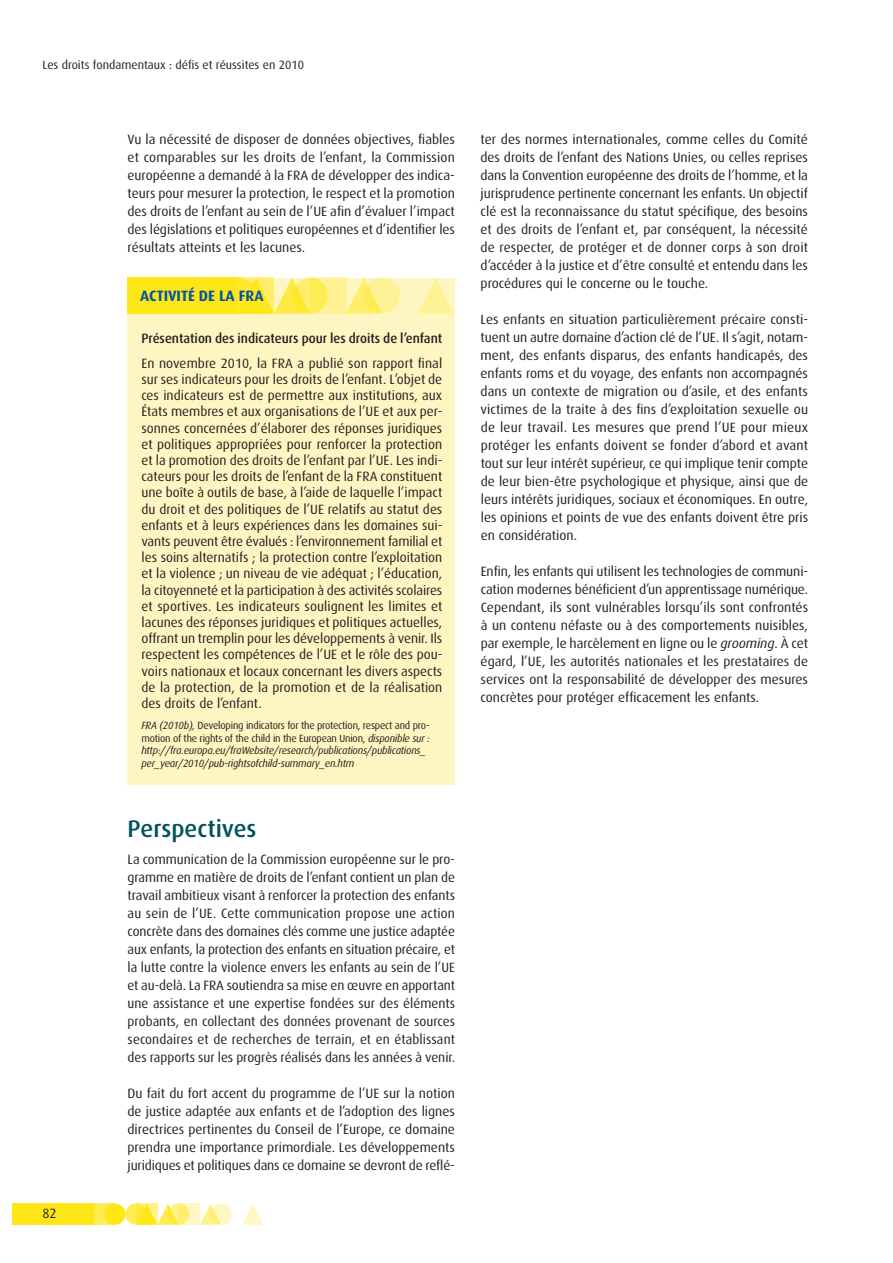
<style>
.page{position:relative;width:893px;height:1263px;background:#fff}
.page>*{position:absolute;margin:0;border:0;box-sizing:border-box;transform-origin:0 0}
.t1{font:500 24px "Dax";color:#00525d}
.t2{font:700 15px "Dax";color:#0155a5}
.t3{font:13.5px/18px "Dax";color:#231f20;text-align:justify}
.t4{font:500 13.5px "Dax";color:#231f20;scale:.96 1}
.t5{font:12px "Dax";color:#231f20}
.t6{font:italic 10.5px/12.6px "Dax";letter-spacing:-.02em;color:#231f20}
.s1{font-style:normal}
.s2{font-style:italic}
</style>
<div class="page">
<svg style="left:125px;top:1203px;width:22px;height:22px"></svg>
<div style="left:94px;top:1203px;width:21px;height:22px;background:#ffec50"></div>
<div style="left:12px;top:1203px;width:82px;height:22px;background:#ffe616"></div>
<svg style="left:200px;top:1203px;width:18px;height:22px"></svg>
<svg style="left:242px;top:1204px;width:21px;height:21px"></svg>
<div style="left:104px;top:1203px;width:21px;height:22px;background:#ffe616;border-radius:50%"></div>
<svg style="left:157px;top:1203px;width:18px;height:22px"></svg>
<svg style="left:168px;top:1203px;width:21px;height:22px"></svg>
<svg style="left:210px;top:1203px;width:22px;height:22px"></svg>
<svg style="left:136px;top:1203px;width:21px;height:22px"></svg>
<svg style="left:179px;top:1203px;width:21px;height:22px"></svg>
<div style="left:128px;top:278px;width:327px;height:506px;background:#fef6c2"></div>
<div style="left:128px;top:278px;width:110px;height:36px;background:#ffe616"></div>
<svg style="left:346px;top:278px;width:32px;height:36px"></svg>
<svg style="left:418px;top:278px;width:36px;height:36px"></svg>
<svg style="left:274px;top:278px;width:32px;height:36px"></svg>
<svg style="left:292px;top:278px;width:36px;height:36px"></svg>
<svg style="left:364px;top:278px;width:36px;height:36px"></svg>
<svg style="left:238px;top:278px;width:36px;height:36px"></svg>
<svg style="left:310px;top:278px;width:36px;height:36px"></svg>
<p class="t5" style="left:43px;top:58px;width:263px">Les droits fondamentaux : défis et réussites en 2010</p>
<p class="t3" style="left:43px;top:1205px;width:16px">82</p>
<p class="t3" style="left:127px;top:130px;width:329px">Vu la nécessité de disposer de données objectives, fiables et comparables sur les droits de l’enfant, la Commission européenne a demandé à la FRA de développer des indica&shy;teurs pour mesurer la protection, le respect et la promotion des droits de l’enfant au sein de l’UE afin d’évaluer l’impact des législations et politiques européennes et d’identifier les résultats atteints et les lacunes.</p>
<p class="t2" style="left:140px;top:288px;width:125px">ACTIVITÉ DE LA FRA</p>
<p class="t4" style="left:141px;top:331px;width:315px">Présentation des indicateurs pour les droits de l’enfant</p>
<p class="t3" style="left:141px;top:355px;width:303px;line-height:16.2px">En novembre 2010, la FRA a publié son rapport final sur ses indicateurs pour les droits de l’enfant. L’objet de ces indicateurs est de permettre aux institutions, aux États membres et aux organisations de l’UE et aux per&shy;sonnes concernées d’élaborer des réponses juridiques et politiques appropriées pour renforcer la protection et la promotion des droits de l’enfant par l’UE. Les indi&shy;cateurs pour les droits de l’enfant de la FRA constituent une boîte à outils de base, à l’aide de laquelle l’impact du droit et des politiques de l’UE relatifs au statut des enfants et à leurs expériences dans les domaines sui&shy;vants peuvent être évalués : l’environnement familial et les soins alternatifs ; la protection contre l’exploitation et la violence ; un niveau de vie adéquat ; l’éducation, la citoyenneté et la participation à des activités scolaires et sportives. Les indicateurs soulignent les limites et lacunes des réponses juridiques et politiques actuelles, offrant un tremplin pour les développements à venir. Ils respectent les compétences de l’UE et le rôle des pou&shy;voirs nationaux et locaux concernant les divers aspects de la protection, de la promotion et de la réalisation des droits de l’enfant.</p>
<p class="t6" style="left:141px;top:719px;width:290px">FRA (2010b), <span class="s1">Developing indicators for the protection, respect and pro&shy;motion of the rights of the child in the European Union,</span> disponible sur : http://fra.europa.eu/fraWebsite/research/publications/publications_ per_year/2010/pub-rightsofchild-summary_en.htm</p>
<h1 class="t1" style="left:128px;top:815px;width:131px">Perspectives</h1>
<p class="t3" style="left:128px;top:850px;width:329px">La communication de la Commission européenne sur le pro&shy;gramme en matière de droits de l’enfant contient un plan de travail ambitieux visant à renforcer la protection des enfants au sein de l’UE. Cette communication propose une action concrète dans des domaines clés comme une justice adaptée aux enfants, la protection des enfants en situation précaire, et la lutte contre la violence envers les enfants au sein de l’UE et au-delà. La FRA soutiendra sa mise en œuvre en apportant une assistance et une expertise fondées sur des éléments probants, en collectant des données provenant de sources secondaires et de recherches de terrain, et en établissant des rapports sur les progrès réalisés dans les années à venir.</p>
<p class="t3" style="left:128px;top:1084px;width:329px">Du fait du fort accent du programme de l’UE sur la notion de justice adaptée aux enfants et de l’adoption des lignes directrices pertinentes du Conseil de l’Europe, ce domaine prendra une importance primordiale. Les développements juridiques et politiques dans ce domaine se devront de reflé-</p>
<p class="t3" style="left:480px;top:130px;width:329px">ter des normes internationales, comme celles du Comité des droits de l’enfant des Nations Unies, ou celles reprises dans la Convention européenne des droits de l’homme, et la jurisprudence pertinente concernant les enfants. Un objectif clé est la reconnaissance du statut spécifique, des besoins et des droits de l’enfant et, par conséquent, la nécessité de respecter, de protéger et de donner corps à son droit d’accéder à la justice et d’être consulté et entendu dans les procédures qui le concerne ou le touche.</p>
<p class="t3" style="left:481px;top:310px;width:329px">Les enfants en situation particulièrement précaire consti&shy;tuent un autre domaine d’action clé de l’UE. Il s’agit, notam&shy;ment, des enfants disparus, des enfants handicapés, des enfants roms et du voyage, des enfants non accompagnés dans un contexte de migration ou d’asile, et des enfants victimes de la traite à des fins d’exploitation sexuelle ou de leur travail. Les mesures que prend l’UE pour mieux protéger les enfants doivent se fonder d’abord et avant tout sur leur intérêt supérieur, ce qui implique tenir compte de leur bien-être psychologique et physique, ainsi que de leurs intérêts juridiques, sociaux et économiques. En outre, les opinions et points de vue des enfants doivent être pris en considération.</p>
<p class="t3" style="left:481px;top:562px;width:329px">Enfin, les enfants qui utilisent les technologies de communi&shy;cation modernes bénéficient d’un apprentissage numérique.<br>Cependant, ils sont vulnérables lorsqu’ils sont confrontés à un contenu néfaste ou à des comportements nuisibles, par exemple, le harcèlement en ligne ou le <span class="s2">grooming</span>. À cet égard, l’UE, les autorités nationales et les prestataires de services ont la responsabilité de développer des mesures concrètes pour protéger efficacement les enfants.</p>
</div>
